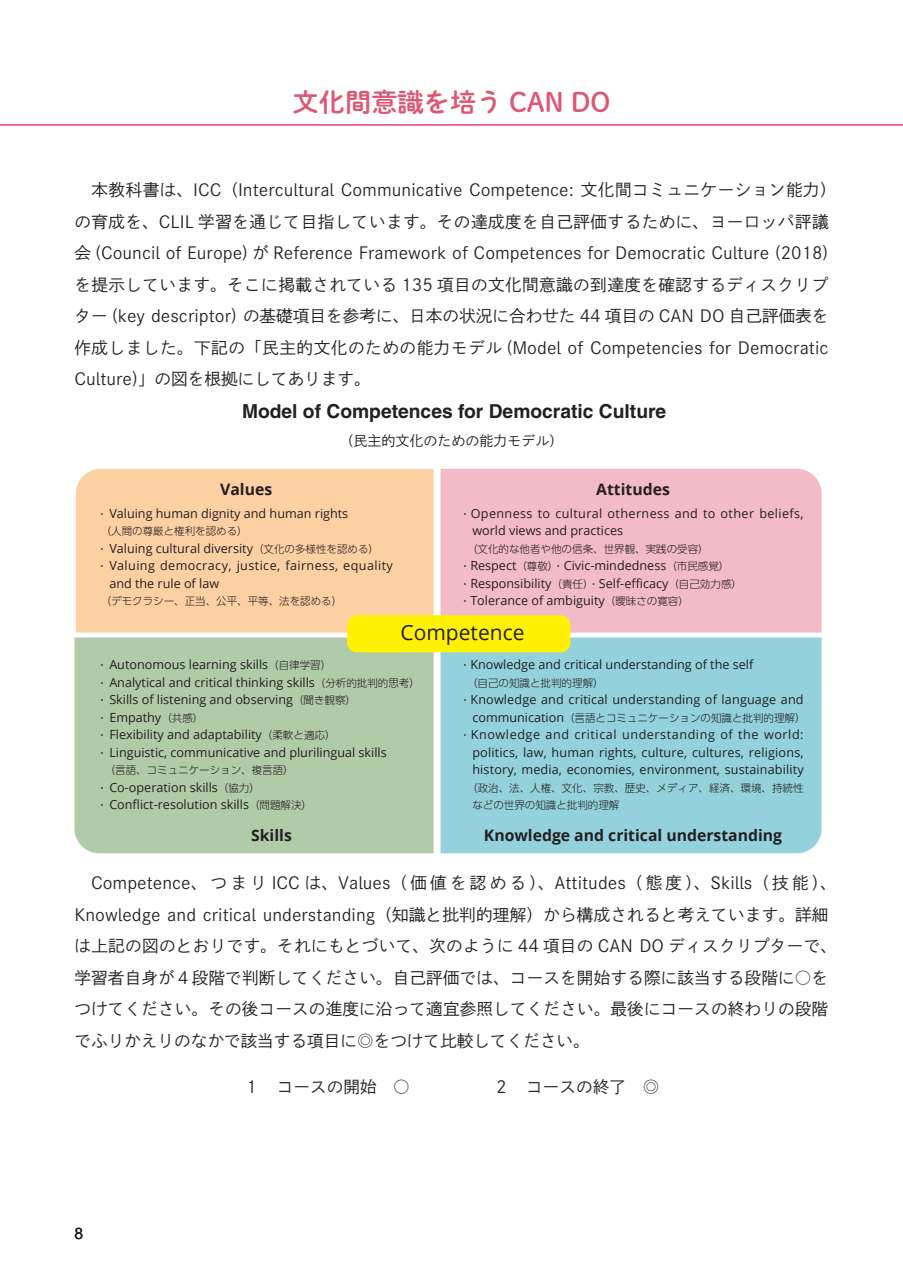
<style>
.page{position:relative;width:903px;height:1275px;background:#fff}
.page>*{position:absolute;margin:0;border:0;box-sizing:border-box;transform-origin:0 0}
.t1{font:26.25px "Shuei M Go Std B";color:#dc5872}
.t2{font:21px "Open Sans";color:#231f20}
.t3{font:700 19.25px "Helvetica LT Pro";color:#231f20}
.t4{font:16.62px/31.5px "Shuei Go Kin Std L";color:#231f20}
.t5{font:700 15.75px "Open Sans";color:#231f20}
.t6{font:15.75px "Arial";color:#231f20}
.t7{font:14px "Shuei Go Kin Std L";color:#231f20}
.t8{font:12.6px/17.5px "Open Sans";color:#231f20}
.t9{font:12.6px/17.5px "Open Sans";letter-spacing:.03em;color:#231f20}
.t10{font:300 10.5px/17.5px "UD Shin Go Pro";color:#231f20}
.s1{font-family:"UD Shin Go Pro";font-weight:300;font-size:10.5px}
.s2{font-family:"Open Sans";font-weight:400;font-size:12.6px}
</style>
<div class="page">
<div style="left:76px;top:469px;width:358px;height:163px;background:#fdd0a4"></div>
<div style="left:440px;top:469px;width:381px;height:163px;background:#f3bac8"></div>
<div style="left:74px;top:637px;width:360px;height:216px;background:#b0cba8"></div>
<div style="left:440px;top:637px;width:381px;height:216px;background:#93d2dd"></div>
<div style="left:347px;top:615px;width:223px;height:37px;background:#fff101;border-radius:10px"></div>
<hr style="left:0;top:124px;width:903px;height:2px;background:#e65888">
<h1 class="t1" style="left:293px;top:83px;width:319px">文化間意識を培う CAN DO</h1>
<p class="t4" style="left:74px;top:174px;width:764px">　本教科書は、ICC（Intercultural Communicative Competence: 文化間コミュニケーション能力）の育成を、CLIL 学習を通じて目指しています。その達成度を自己評価するために、ヨーロッパ評議会 (Council of Europe) が Reference Framework of Competences for Democratic Culture (2018)を提示しています。そこに掲載されている 135 項目の文化間意識の到達度を確認するディスクリプター (key descriptor) の基礎項目を参考に、日本の状況に合わせた 44 項目の CAN DO 自己評価表を作成しました。下記の「民主的文化のための能力モデル (Model of Competencies for Democratic Culture)」の図を根拠にしてあります。</p>
<h3 class="t3" style="left:242px;top:400px;width:426px">Model of Competences for Democratic Culture</h3>
<p class="t7" style="left:339px;top:431px;width:226px">（民主的文化のための能力モデル）</p>
<p class="t5" style="left:220px;top:478px;width:54px">Values</p>
<p class="t8" style="left:97px;top:504px;width:253px"><span class="s1">・</span> Valuing human dignity and human rights</p>
<p class="t10" style="left:101px;top:522px;width:149px">（人間の尊厳と権利を認める）</p>
<p class="t8" style="left:97px;top:539px;width:284px"><span class="s1">・</span> Valuing cultural diversity<span class="s1">（文化の多様性を認める）</span></p>
<p class="t9" style="left:97px;top:557px;width:298px"><span class="s1">・</span> Valuing democracy, justice, fairness, equality</p>
<p class="t8" style="left:109px;top:574px;width:111px">and the rule of law</p>
<p class="t10" style="left:101px;top:592px;width:243px">（デモクラシー、正当、公平、平等、法を認める）</p>
<p class="t5" style="left:596px;top:478px;width:75px">Attitudes</p>
<p class="t9" style="left:472px;top:504px;width:333px;text-indent:-13px"><span class="s1">・</span>Openness to cultural otherness and to other beliefs, world views and practices</p>
<p class="t10" style="left:467px;top:540px;width:243px">（文化的な他者や他の信条、世界観、実践の受容）</p>
<p class="t8" style="left:460px;top:557px;width:284px"><span class="s1">・</span>Respect<span class="s1">（尊敬）・</span>Civic-mindedness<span class="s1">（市民感覚）・</span>Responsibility<span class="s1">（責任）・</span>Self-efficacy<span class="s1">（自己効力感）・</span>Tolerance of ambiguity<span class="s1">（曖昧さの寛容）</span></p>
<h2 class="t2" style="left:400px;top:618px;width:125px">Competence</h2>
<p class="t8" style="left:97px;top:655px;width:325px"><span class="s1">・</span> Autonomous learning skills<span class="s1">（自律学習）<br>・</span> Analytical and critical thinking skills<span class="s1">（分析的批判的思考）・</span> Skills of listening and observing<span class="s1">（聞き観察）<br>・</span> Empathy<span class="s1">（共感）<br>・</span> Flexibility and adaptability<span class="s1">（柔軟と適応）<br>・</span> Linguistic, communicative and plurilingual skills</p>
<p class="t10" style="left:99px;top:761px;width:196px">　（言語、コミュニケーション、複言語）</p>
<p class="t8" style="left:97px;top:778px;width:217px"><span class="s1">・</span> Co-operation skills<span class="s1">（協力）<br>・</span> Conflict-resolution skills<span class="s1">（問題解決）</span></p>
<p class="t5" style="left:251px;top:824px;width:42px">Skills</p>
<p class="t8" style="left:460px;top:655px;width:295px"><span class="s1">・</span>Knowledge and critical understanding of the self</p>
<p class="t10" style="left:467px;top:673px;width:138px">（自己の知識と批判的理解）</p>
<p class="t8" style="left:460px;top:690px;width:345px"><span class="s1">・</span>Knowledge and critical understanding of language and</p>
<p class="t10" style="left:472px;top:708px;width:335px"><span class="s2">communication</span>（言語とコミュニケーションの知識と批判的理解）</p>
<p class="t8" style="left:472px;top:725px;width:333px;text-align:justify;text-indent:-13px"><span class="s1">・</span>Knowledge and critical understanding of the world: politics, law, human rights, culture, cultures, religions, history, media, economies, environment, sustainability</p>
<p class="t10" style="left:472px;top:778px;width:333px;text-indent:-5px">（政治、法、人権、文化、宗教、歴史、メディア、経済、環境、持続性などの世界の知識と批判的理解</p>
<p class="t5" style="left:484px;top:824px;width:300px">Knowledge and critical understanding</p>
<p class="t4" style="left:74px;top:867px;width:764px">　Competence、つまり ICC は、Values（価値を認める）、Attitudes（態度）、Skills（技能）、Knowledge and critical understanding（知識と批判的理解）から構成されると考えています。詳細は上記の図のとおりです。それにもとづいて、次のように 44 項目の CAN DO ディスクリプターで、学習者自身が４段階で判断してください。自己評価では、コースを開始する際に該当する段階に○をつけてください。その後コースの進度に沿って適宜参照してください。最後にコースの終わりの段階でふりかえりのなかで該当する項目に◎をつけて比較してください。</p>
<h3 class="t4" style="left:244px;top:1071px;width:417px">１　コースの開始　○　　　　　２　コースの終了　◎</h3>
<p class="t6" style="left:74px;top:1223px;width:10px">8</p>
</div>
